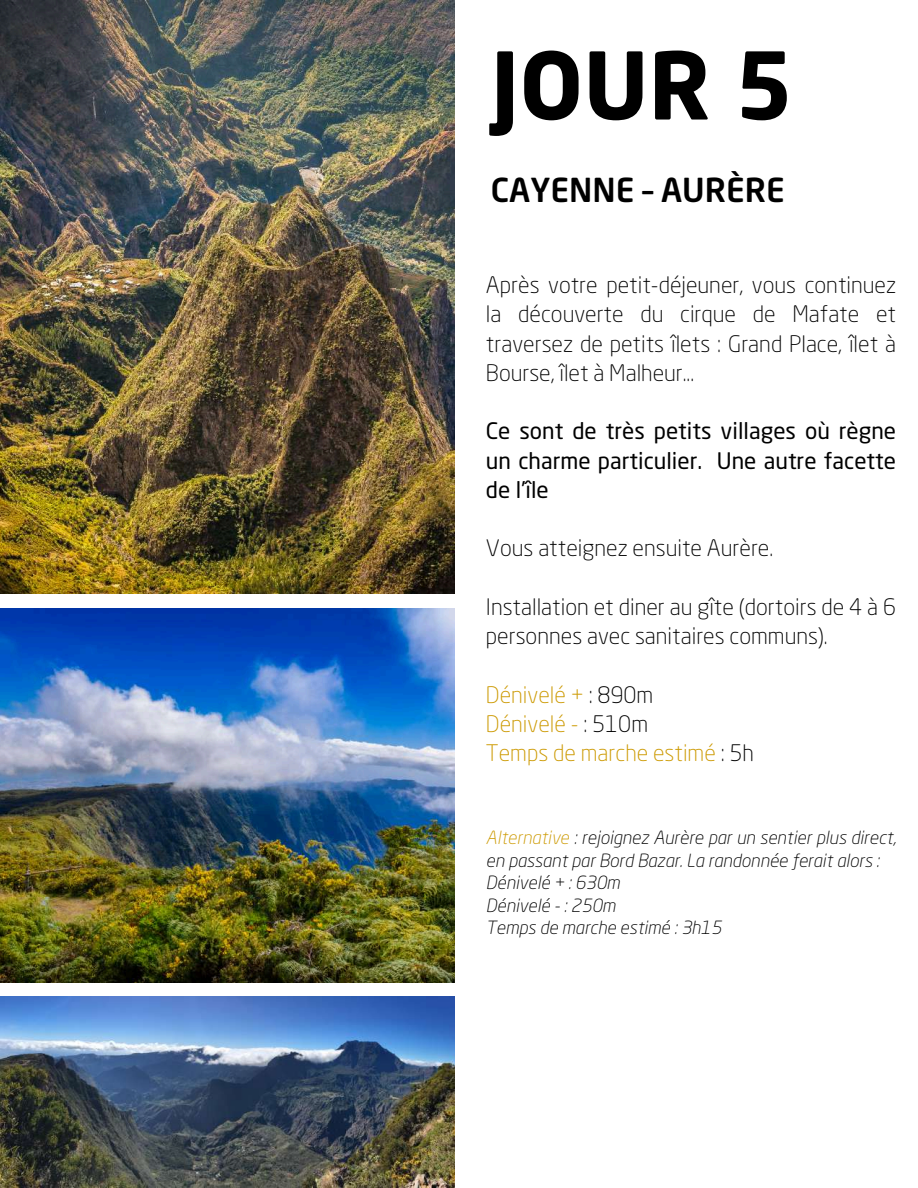
<style>
.page{position:relative;width:918px;height:1188px;background:#fff}
.page>*{position:absolute;margin:0;border:0;box-sizing:border-box;transform-origin:0 0}
.t1{font:700 91.8px "Neo Sans Pro";color:#000}
.t2{font:500 32.7px "Neo Sans Pro";color:#000}
.t3{font:300 22.5px/29.2px "Neo Sans Pro";color:#000;text-align:justify}
.t4{font:22.5px/29.2px "Neo Sans Pro";color:#000;text-align:justify}
.t5{font:300 22.5px/29.2px "Neo Sans Pro";color:#c90}
.t6{font:italic 300 18px/22.5px "Neo Sans Pro";color:#000}
.s1{color:#000}
.s2{color:#c90}
</style>
<div class="page">
<img style="left:0;top:0;width:454px;height:594px">
<img style="left:0;top:609px;width:454px;height:373px">
<img style="left:0;top:996px;width:454px;height:192px">
<h1 class="t1" style="left:491px;top:49px;width:305px">JOUR 5</h1>
<h2 class="t2" style="left:491px;top:177px;width:296px">CAYENNE – AURÈRE</h2>
<p class="t3" style="left:486px;top:273px;width:412px">Après votre petit-déjeuner, vous continuez la découverte du cirque de Mafate et traversez de petits îlets : Grand Place, îlet à Bourse, îlet à Malheur...</p>
<p class="t4" style="left:486px;top:419px;width:412px">Ce sont de très petits villages où règne un charme particulier. Une autre facette de l’île</p>
<p class="t3" style="left:486px;top:536px;width:289px">Vous atteignez ensuite Aurère.</p>
<p class="t3" style="left:486px;top:594px;width:412px">Installation et diner au gîte (dortoirs de 4 à 6 personnes avec sanitaires communs).</p>
<p class="t5" style="left:486px;top:682px;width:270px">Dénivelé + <span class="s1">: 890m<br></span>Dénivelé - <span class="s1">: 510m<br></span>Temps de marche estimé <span class="s1">: 5h</span></p>
<p class="t6" style="left:486px;top:828px;width:412px"><span class="s2">Alternative</span> : rejoignez Aurère par un sentier plus direct, en passant par Bord Bazar. La randonnée ferait alors :<br>Dénivelé + : 630m<br>Dénivelé - : 250m<br>Temps de marche estimé : 3h15</p>
</div>
